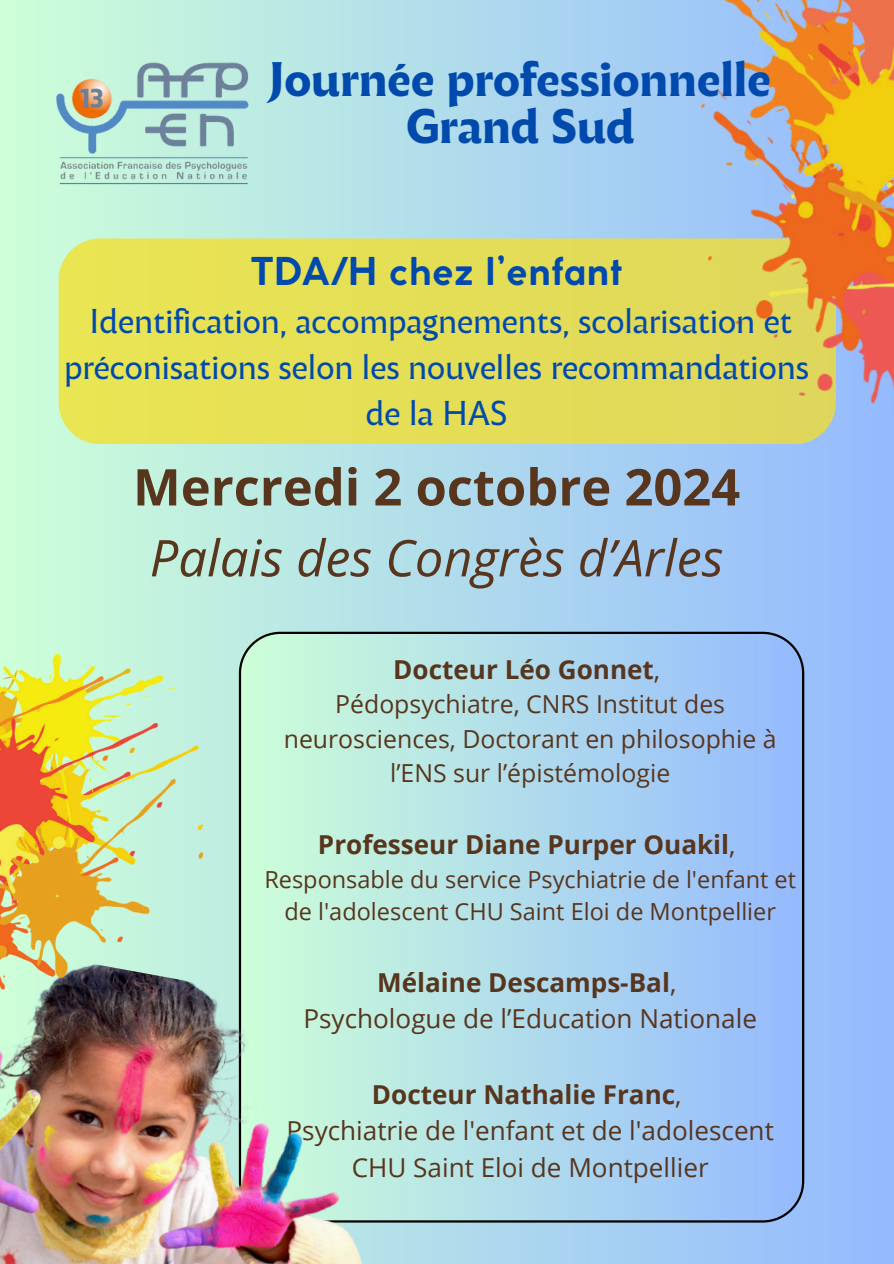
<style>
.page{position:relative;width:894px;height:1264px;background:#fff}
.page>*{position:absolute;margin:0;border:0;box-sizing:border-box;transform-origin:0 0}
.t1{font:italic 50.7px "Open Sans";color:#58351d}
.t2{font:700 50.7px "Open Sans";color:#58351d}
.t3{font:700 46.95px/46.2px "Malik";color:#004aad;text-align:center}
.t4{font:700 37.8px "Coco Gothic";color:#004aad}
.t5{font:33.3px/46.2px "Malik";color:#004aad;text-align:center}
.t6{font:26.1px/36.2px "Open Sans";color:#58351d;text-align:center}
.t7{font:700 26.1px "Open Sans";color:#58351d}
.t8{font:24.75px/34.2px "Open Sans";color:#58351d;text-align:center}
.t9{font:23.55px/32.2px "Open Sans";color:#58351d;text-align:center}
.s1{font-weight:400}
.s2{font-weight:700}
</style>
<div class="page">
<div style="left:0;top:0;width:893px;height:1263px;background:linear-gradient(to right,#cdffd8,#94b8fe)"></div>
<img style="left:48px;top:62px;width:208px;height:124px">
<svg style="left:239px;top:631px;width:565px;height:591px;background:#aad4ea"></svg>
<div style="left:59px;top:238px;width:566px;height:206px;background:#e5e056"></div>
<img style="left:0;top:915px;width:420px;height:348px">
<img style="left:625px;top:0;width:268px;height:472px">
<img style="left:0;top:654px;width:203px;height:384px">
<h2 class="t3" style="left:269px;top:54px;width:503px">Journée professionnelle<br>Grand Sud</h2>
<h3 class="t4" style="left:250px;top:242px;width:373px">TDA/H chez l’enfant</h3>
<p class="t5" style="left:64px;top:297px;width:746px">Identification, accompagnements, scolarisation et préconisations selon les nouvelles recommandations de la HAS</p>
<h1 class="t2" style="left:133px;top:451px;width:608px">Mercredi 2 octobre 2024</h1>
<h1 class="t1" style="left:150px;top:523px;width:575px">Palais des Congrès d’Arles</h1>
<p class="t7" style="left:393px;top:651px;width:268px">Docteur Léo Gonnet<span class="s1">,</span></p>
<p class="t8" style="left:284px;top:686px;width:494px">Pédopsychiatre, CNRS Institut des neurosciences, Doctorant en philosophie à l’ENS sur l’épistémologie</p>
<p class="t7" style="left:318px;top:826px;width:419px">Professeur Diane Purper Ouakil<span class="s1">,</span></p>
<p class="t9" style="left:264px;top:862px;width:533px">Responsable du service Psychiatrie de l'enfant et de l'adolescent CHU Saint Eloi de Montpellier</p>
<p class="t6" style="left:303px;top:963px;width:455px"><span class="s2">Mélaine Descamps-Bal</span>,<br>Psychologue de l’Education Nationale</p>
<p class="t6" style="left:286px;top:1075px;width:488px"><span class="s2">Docteur Nathalie Franc</span>,<br>Psychiatrie de l'enfant et de l'adolescent<br>CHU Saint Eloi de Montpellier</p>
</div>
